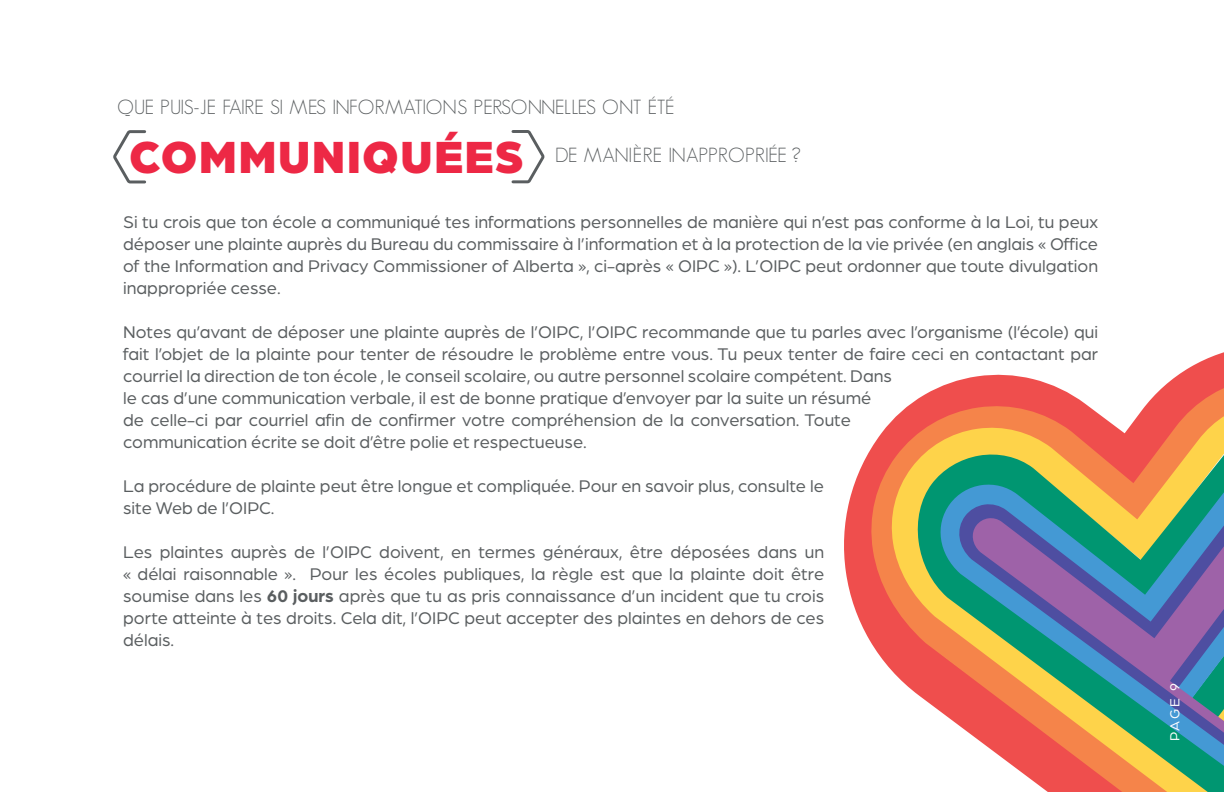
<style>
.page{position:relative;width:1224px;height:792px;background:#fff}
.page>*{position:absolute;margin:0;border:0;box-sizing:border-box;transform-origin:0 0}
.t1{font:900 48px "Arboria";letter-spacing:.025em;color:#ed2845}
.t2{font:300 20px "Geosans";letter-spacing:-.02em;color:#5a5e60}
.t3{font:300 20px "Geosans";color:#5a5e60}
.t4{font:18px/22px "Arboria";color:#5a5e60;text-align:justify}
.t5{font:14px "Arboria";color:#fff}
.s1{font-weight:700}
</style>
<div class="page">
<svg style="left:113px;top:130px;width:34px;height:54px"></svg>
<svg style="left:511px;top:130px;width:34px;height:54px"></svg>
<svg style="left:844px;top:352px;width:380px;height:285px"></svg>
<svg style="left:868px;top:373px;width:356px;height:295px"></svg>
<svg style="left:889px;top:397px;width:335px;height:296px;background:#f48661"></svg>
<svg style="left:916px;top:422px;width:308px;height:285px;background:#de9052"></svg>
<svg style="left:934px;top:448px;width:290px;height:275px;background:#b09760"></svg>
<svg style="left:955px;top:466px;width:269px;height:268px;background:#969469"></svg>
<svg style="left:970px;top:484px;width:254px;height:308px;background:#828a88"></svg>
<p class="t2" style="left:117px;top:96px;width:559px">QUE PUIS-JE FAIRE SI MES INFORMATIONS PERSONNELLES ONT ÉTÉ</p>
<h1 class="t1" style="left:129px;top:122px;width:397px">COMMUNIQUÉES</h1>
<p class="t3" style="left:555px;top:144px;width:247px">DE MANIÈRE INAPPROPRIÉE ?</p>
<p class="t4" style="left:123px;top:210px;width:976px">Si tu crois que ton école a communiqué tes informations personnelles de manière qui n’est pas conforme à la Loi, tu peux déposer une plainte auprès du Bureau du commissaire à l’information et à la protection de la vie privée (en anglais « Office of the Information and Privacy Commissioner of Alberta », ci-après « OIPC »). L’OIPC peut ordonner que toute divulgation inappropriée cesse.</p>
<p class="t4" style="left:123px;top:320px;width:977px;text-align:left">Notes qu’avant de déposer une plainte auprès de l’OIPC, l’OIPC recommande que tu parles avec l’organisme (l’école) qui fait l’objet de la plainte pour tenter de résoudre le problème entre vous. Tu peux tenter de faire ceci en contactant par courriel la direction de ton école , le conseil scolaire, ou autre personnel scolaire compétent. Dans<br>le cas d’une communication verbale, il est de bonne pratique d’envoyer par la suite un résumé<br>de celle-ci par courriel afin de confirmer votre compréhension de la conversation. Toute<br>communication écrite se doit d’être polie et respectueuse.</p>
<p class="t4" style="left:123px;top:474px;width:702px">La procédure de plainte peut être longue et compliquée. Pour en savoir plus, consulte le site Web de l’OIPC.</p>
<p class="t4" style="left:123px;top:540px;width:703px">Les plaintes auprès de l’OIPC doivent, en termes généraux, être déposées dans un « délai raisonnable ». Pour les écoles publiques, la règle est que la plainte doit être soumise dans les <span class="s1">60 jours</span> après que tu as pris connaissance d’un incident que tu crois porte atteinte à tes droits. Cela dit, l’OIPC peut accepter des plaintes en dehors de ces délais.</p>
<p class="t5" style="left:1166px;top:741px;width:59px;rotate:-90deg">PAGE 9</p>
</div>
